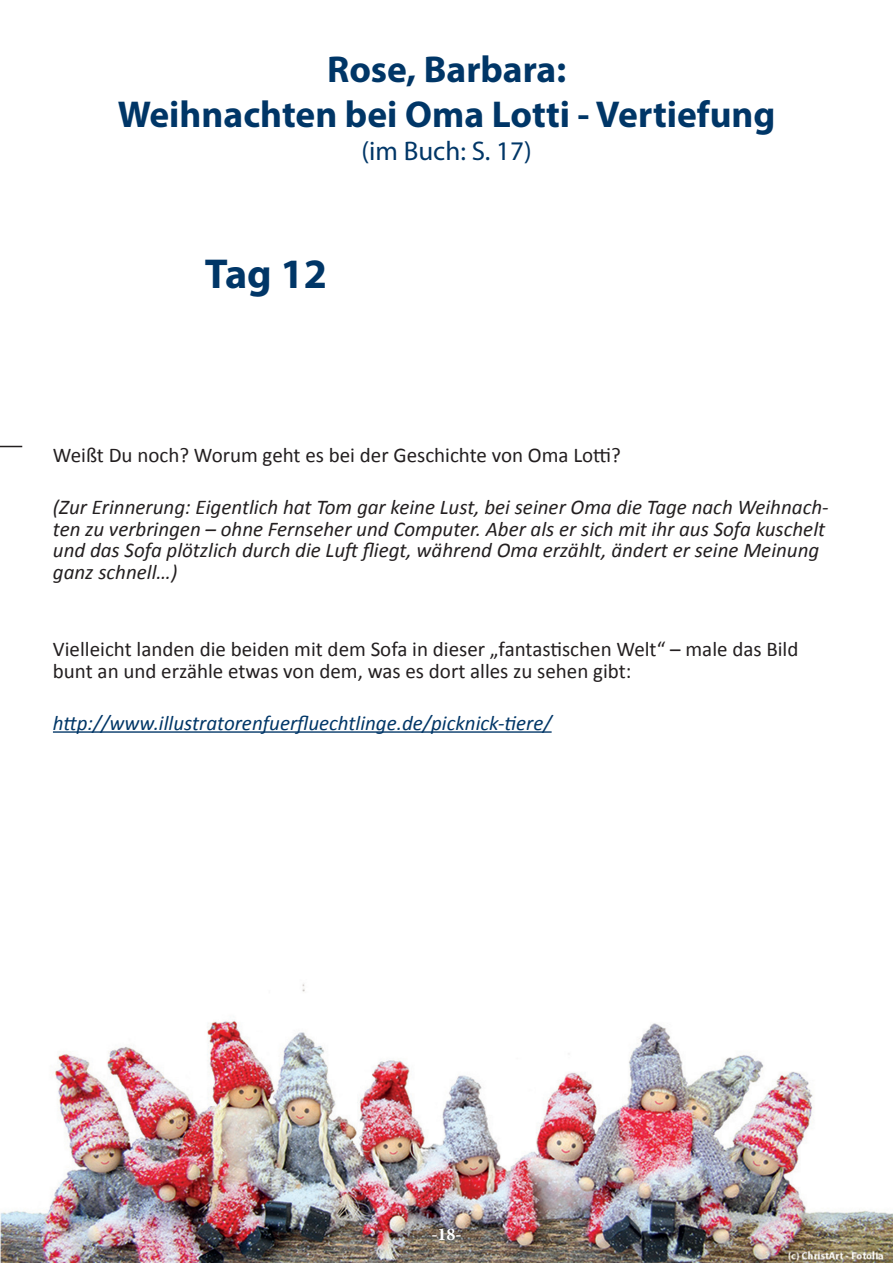
<style>
.page{position:relative;width:893px;height:1263px;background:#fff}
.page>*{position:absolute;margin:0;border:0;box-sizing:border-box;transform-origin:0 0}
.t1{font:700 42px "Myriad Pro";color:#003667}
.t2{font:700 37.5px/45px "Myriad Pro";color:#003667;text-align:center}
.t3{font:27px "Myriad Pro";color:#003667}
.t4{font:italic 21px/21.6px "Calibri";color:#231f20}
.t5{font:21px/21.6px "Calibri";color:#231f20}
.t6{font:italic 21px "Calibri";color:#003667}
.t7{font:700 18px "Minion Pro";color:#fff}
</style>
<div class="page">
<img style="left:0;top:984px;width:893px;height:279px">
<hr style="left:53px;top:731px;width:499px;height:2px;background:#003667">
<svg style="left:0;top:446px;width:22px;height:1px"></svg>
<h2 class="t2" style="left:118px;top:46px;width:659px">Rose, Barbara:<br>Weihnachten bei Oma Lotti - Vertiefung</h2>
<p class="t3" style="left:362px;top:134px;width:172px">(im Buch: S. 17)</p>
<h1 class="t1" style="left:205px;top:247px;width:124px">Tag 12</h1>
<p class="t5" style="left:53px;top:445px;width:570px">Weißt Du noch? Worum geht es bei der Geschichte von Oma Lotti?</p>
<p class="t4" style="left:53px;top:495px;width:777px">(Zur Erinnerung: Eigentlich hat Tom gar keine Lust, bei seiner Oma die Tage nach Weihnach&shy;ten zu verbringen – ohne Fernseher und Computer. Aber als er sich mit ihr aus Sofa kuschelt und das Sofa plötzlich durch die Luft fliegt, während Oma erzählt, ändert er seine Meinung ganz schnell…)</p>
<p class="t5" style="left:53px;top:639px;width:747px">Vielleicht landen die beiden mit dem Sofa in dieser „fantastischen Welt“ – male das Bild bunt an und erzähle etwas von dem, was es dort alles zu sehen gibt:</p>
<p class="t6" style="left:53px;top:708px;width:500px">http://www.illustratorenfuerfluechtlinge.de/picknick-tiere/</p>
<p class="t7" style="left:431px;top:1221px;width:32px">-18-</p>
</div>
